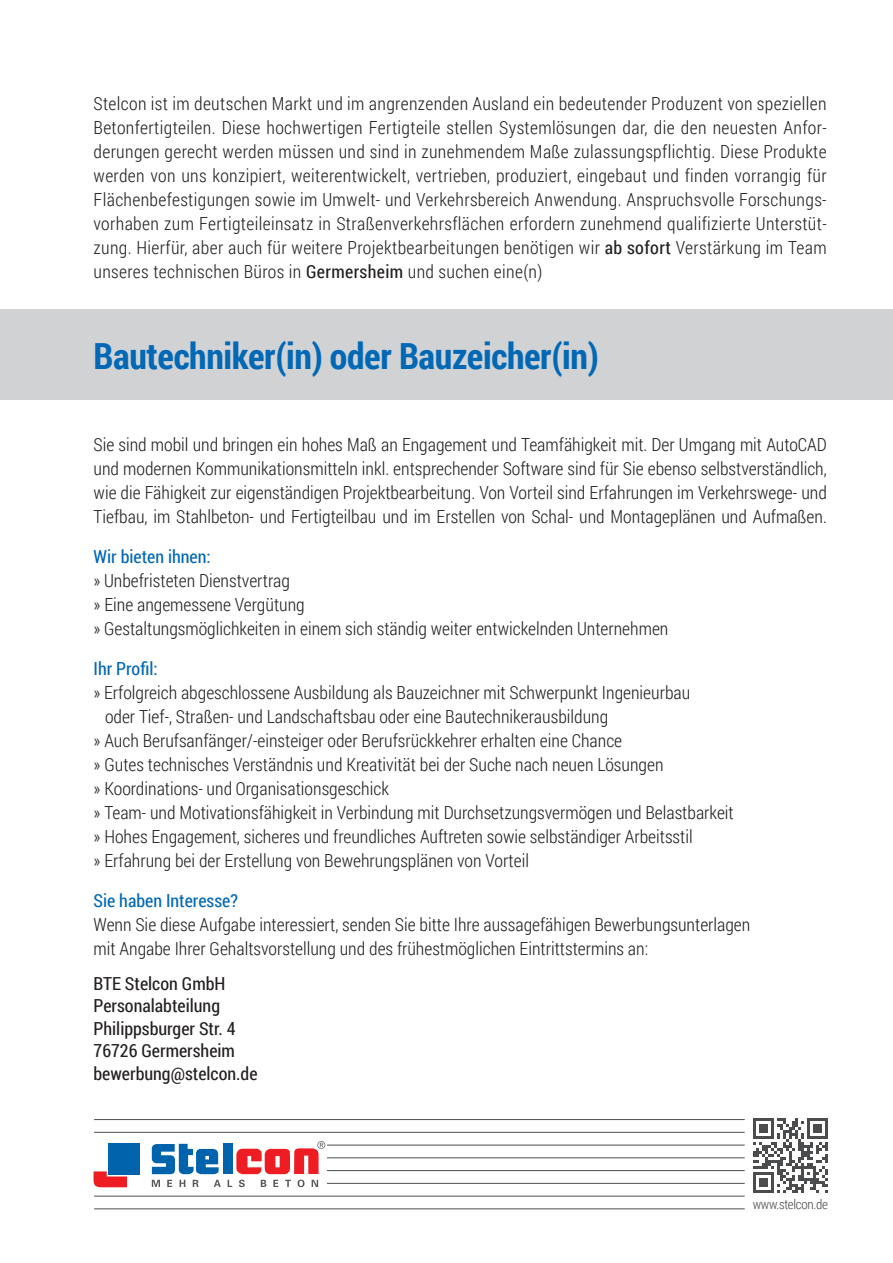
<style>
.page{position:relative;width:893px;height:1263px;background:#fff}
.page>*{position:absolute;margin:0;border:0;box-sizing:border-box;transform-origin:0 0}
.t1{font:700 36px "Roboto Condensed";letter-spacing:-.01em;color:#0168b5}
.t2{font:300 18px/24px "Roboto Condensed";color:#231f20;text-align:justify}
.t3{font:18px/22.5px "Roboto Condensed";color:#231f20}
.t4{font:18px "Roboto Condensed";color:#0168b5}
.t5{font:300 13.35px "Roboto Condensed";letter-spacing:-.02em;color:#4b4c4d}
.s1{font-weight:400}
</style>
<div class="page">
<div style="left:0;top:309px;width:893px;height:91px;background:#d1d2d4"></div>
<svg style="left:753px;top:1118px;width:74px;height:75px"></svg>
<hr style="left:94px;top:1119px;width:651px;height:1px;background:#4b4c4d">
<hr style="left:94px;top:1132px;width:651px;height:1px;background:#4b4c4d">
<hr style="left:94px;top:1145px;width:651px;height:1px;background:#4b4c4d">
<hr style="left:94px;top:1157px;width:651px;height:1px;background:#4b4c4d">
<hr style="left:94px;top:1170px;width:651px;height:1px;background:#4b4c4d">
<hr style="left:94px;top:1183px;width:651px;height:1px;background:#4b4c4d">
<hr style="left:94px;top:1196px;width:651px;height:1px;background:#4b4c4d">
<hr style="left:94px;top:1208px;width:651px;height:1px;background:#4b4c4d">
<div style="left:94px;top:1141px;width:233px;height:46px;background:#fff"></div>
<svg style="left:152px;top:1180px;width:8px;height:7px"></svg>
<svg style="left:167px;top:1180px;width:5px;height:7px"></svg>
<svg style="left:180px;top:1180px;width:5px;height:7px"></svg>
<svg style="left:193px;top:1180px;width:6px;height:7px"></svg>
<svg style="left:214px;top:1180px;width:7px;height:7px"></svg>
<div style="left:223px;top:1144px;width:9px;height:30px;background:#0163ac"></div>
<svg style="left:228px;top:1141px;width:97px;height:46px"></svg>
<svg style="left:151px;top:1144px;width:68px;height:30px"></svg>
<svg style="left:94px;top:1171px;width:33px;height:16px"></svg>
<div style="left:109px;top:1143px;width:31px;height:32px;background:#0163ac"></div>
<p class="t2" style="left:94px;top:91px;width:735px">Stelcon ist im deutschen Markt und im angrenzenden Ausland ein bedeutender Produzent von speziellen Betonfertigteilen. Diese hochwertigen Fertigteile stellen Systemlösungen dar, die den neuesten Anfor&shy;derungen gerecht werden müssen und sind in zunehmendem Maße zulassungspflichtig. Diese Produkte werden von uns konzipiert, weiterentwickelt, vertrieben, produziert, eingebaut und finden vorrangig für Flächenbefestigungen sowie im Umwelt- und Verkehrsbereich Anwendung. Anspruchsvolle Forschungs&shy;vorhaben zum Fertigteileinsatz in Straßenverkehrsflächen erfordern zunehmend qualifizierte Unterstüt&shy;zung. Hierfür, aber auch für weitere Projektbearbeitungen benötigen wir <span class="s1">ab sofort</span> Verstärkung im Team unseres technischen Büros in <span class="s1">Germersheim</span> und suchen eine(n)</p>
<h1 class="t1" style="left:94px;top:331px;width:507px">Bautechniker(in) oder Bauzeicher(in)</h1>
<p class="t2" style="left:94px;top:432px;width:735px">Sie sind mobil und bringen ein hohes Maß an Engagement und Teamfähigkeit mit. Der Umgang mit AutoCAD und modernen Kommunikationsmitteln inkl. entsprechender Software sind für Sie ebenso selbstverständlich, wie die Fähigkeit zur eigenständigen Projektbearbeitung. Von Vorteil sind Erfahrungen im Verkehrswege- und Tiefbau, im Stahlbeton- und Fertigteilbau und im Erstellen von Schal- und Montageplänen und Aufmaßen.</p>
<p class="t4" style="left:94px;top:544px;width:119px">Wir bieten ihnen:</p>
<p class="t2" style="left:94px;top:568px;width:576px;text-align:left">» Unbefristeten Dienstvertrag<br>» Eine angemessene Vergütung<br>» Gestaltungsmöglichkeiten in einem sich ständig weiter entwickelnden Unternehmen</p>
<p class="t4" style="left:94px;top:656px;width:66px">Ihr Profil:</p>
<p class="t2" style="left:94px;top:680px;width:598px">» Erfolgreich abgeschlossene Ausbildung als Bauzeichner mit Schwerpunkt Ingenieurbau</p>
<p class="t2" style="left:105px;top:704px;width:505px">oder Tief-, Straßen- und Landschaftsbau oder eine Bautechnikerausbildung</p>
<p class="t2" style="left:94px;top:728px;width:530px">» Auch Berufsanfänger/-einsteiger oder Berufsrückkehrer erhalten eine Chance</p>
<p class="t2" style="left:94px;top:752px;width:571px">» Gutes technisches Verständnis und Kreativität bei der Suche nach neuen Lösungen</p>
<p class="t2" style="left:94px;top:776px;width:297px">» Koordinations- und Organisationsgeschick</p>
<p class="t2" style="left:94px;top:800px;width:642px">» Team- und Motivationsfähigkeit in Verbindung mit Durchsetzungsvermögen und Belastbarkeit</p>
<p class="t2" style="left:94px;top:824px;width:601px">» Hohes Engagement, sicheres und freundliches Auftreten sowie selbständiger Arbeitsstil</p>
<p class="t2" style="left:94px;top:848px;width:437px">» Erfahrung bei der Erstellung von Bewehrungsplänen von Vorteil</p>
<p class="t4" style="left:94px;top:888px;width:146px">Sie haben Interesse?</p>
<p class="t2" style="left:94px;top:912px;width:658px">Wenn Sie diese Aufgabe interessiert, senden Sie bitte Ihre aussagefähigen Bewerbungsunterlagen mit Angabe Ihrer Gehaltsvorstellung und des frühestmöglichen Eintrittstermins an:</p>
<p class="t3" style="left:94px;top:971px;width:165px">BTE Stelcon GmbH<br>Personalabteilung<br>Philippsburger Str. 4<br>76726 Germersheim bewerbung@stelcon.de</p>
<p class="t5" style="left:753px;top:1195px;width:77px">www.stelcon.de</p>
</div>
